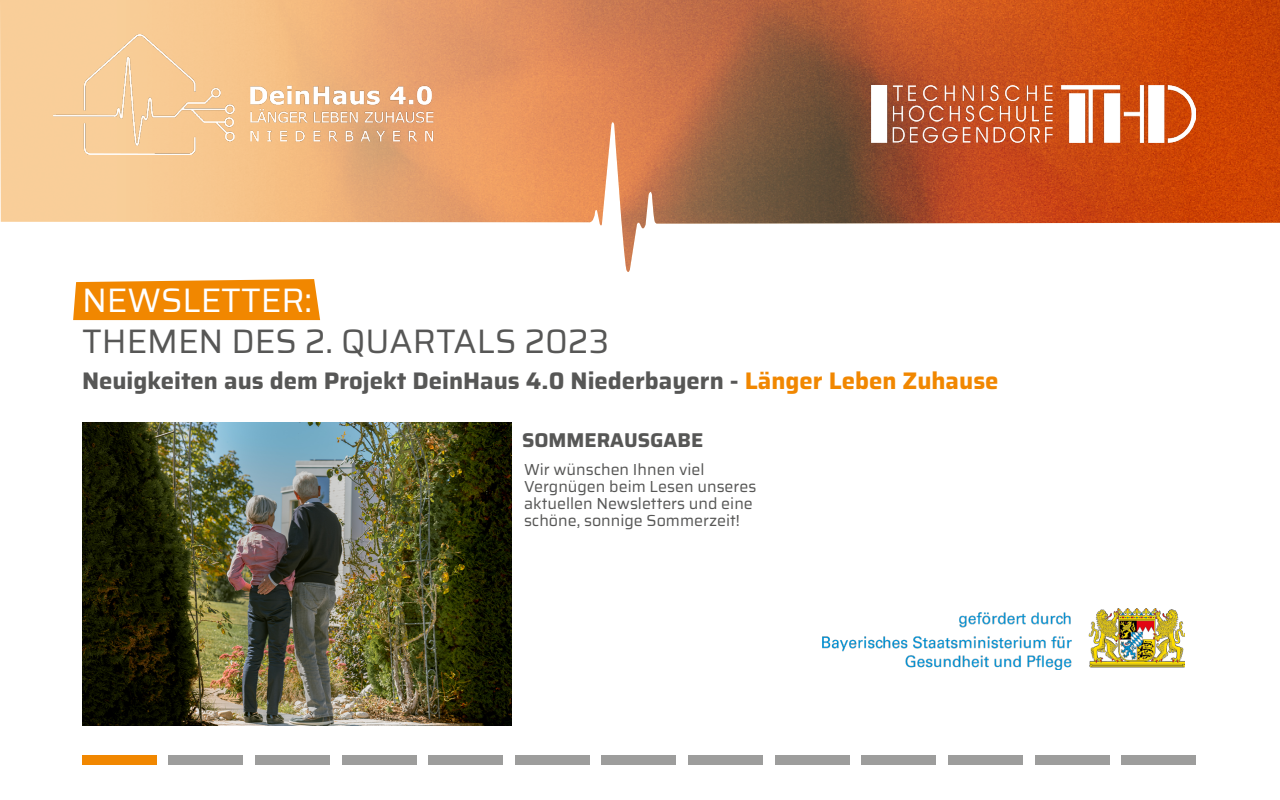
<style>
.page{position:relative;width:1280px;height:800px;background:#fff}
.page>*{position:absolute;margin:0;border:0;box-sizing:border-box;transform-origin:0 0}
.t1{font:34px "Saira";color:#575756}
.t2{font:34px "Saira";color:#fff}
.t3{font:700 24px "Saira";color:#575756}
.t4{font:700 20px "Saira";color:#575756}
.t5{font:16px/17px "Saira";color:#575756}
.s1{color:#f18700}
</style>
<div class="page">
<svg style="left:0;top:0;width:1280px;height:272px"></svg>
<img style="left:53px;top:34px;width:387px;height:121px">
<svg style="left:73px;top:279px;width:247px;height:41px;background:#f18d0e"></svg>
<img style="left:872px;top:86px;width:324px;height:56px">
<img style="left:823px;top:609px;width:362px;height:61px">
<div style="left:82px;top:755px;width:75px;height:10px;background:#f18700"></div>
<div style="left:169px;top:755px;width:74px;height:10px;background:#9d9d9c"></div>
<div style="left:255px;top:755px;width:75px;height:10px;background:#9d9d9c"></div>
<div style="left:342px;top:755px;width:74px;height:10px;background:#9d9d9c"></div>
<div style="left:428px;top:755px;width:75px;height:10px;background:#9d9d9c"></div>
<div style="left:515px;top:755px;width:75px;height:10px;background:#9d9d9c"></div>
<div style="left:602px;top:755px;width:74px;height:10px;background:#9d9d9c"></div>
<div style="left:688px;top:755px;width:75px;height:10px;background:#9d9d9c"></div>
<div style="left:775px;top:755px;width:75px;height:10px;background:#9d9d9c"></div>
<div style="left:862px;top:755px;width:74px;height:10px;background:#9d9d9c"></div>
<div style="left:948px;top:755px;width:75px;height:10px;background:#9d9d9c"></div>
<div style="left:1035px;top:755px;width:74px;height:10px;background:#9d9d9c"></div>
<div style="left:1121px;top:755px;width:75px;height:10px;background:#9d9d9c"></div>
<img style="left:82px;top:422px;width:430px;height:304px">
<h1 class="t2" style="left:82px;top:275px;width:232px">NEWSLETTER:</h1>
<h1 class="t1" style="left:82px;top:315px;width:529px">THEMEN DES 2. QUARTALS 2023</h1>
<h2 class="t3" style="left:82px;top:362px;width:918px">Neuigkeiten aus dem Projekt DeinHaus 4.0 Niederbayern - <span class="s1">Länger Leben Zuhause</span></h2>
<p class="t4" style="left:522px;top:424px;width:183px">SOMMERAUSGABE</p>
<p class="t5" style="left:524px;top:461px;width:234px">Wir wünschen Ihnen viel<br>Vergnügen beim Lesen unseres aktuellen Newsletters und eine schöne, sonnige Sommerzeit!</p>
</div>
